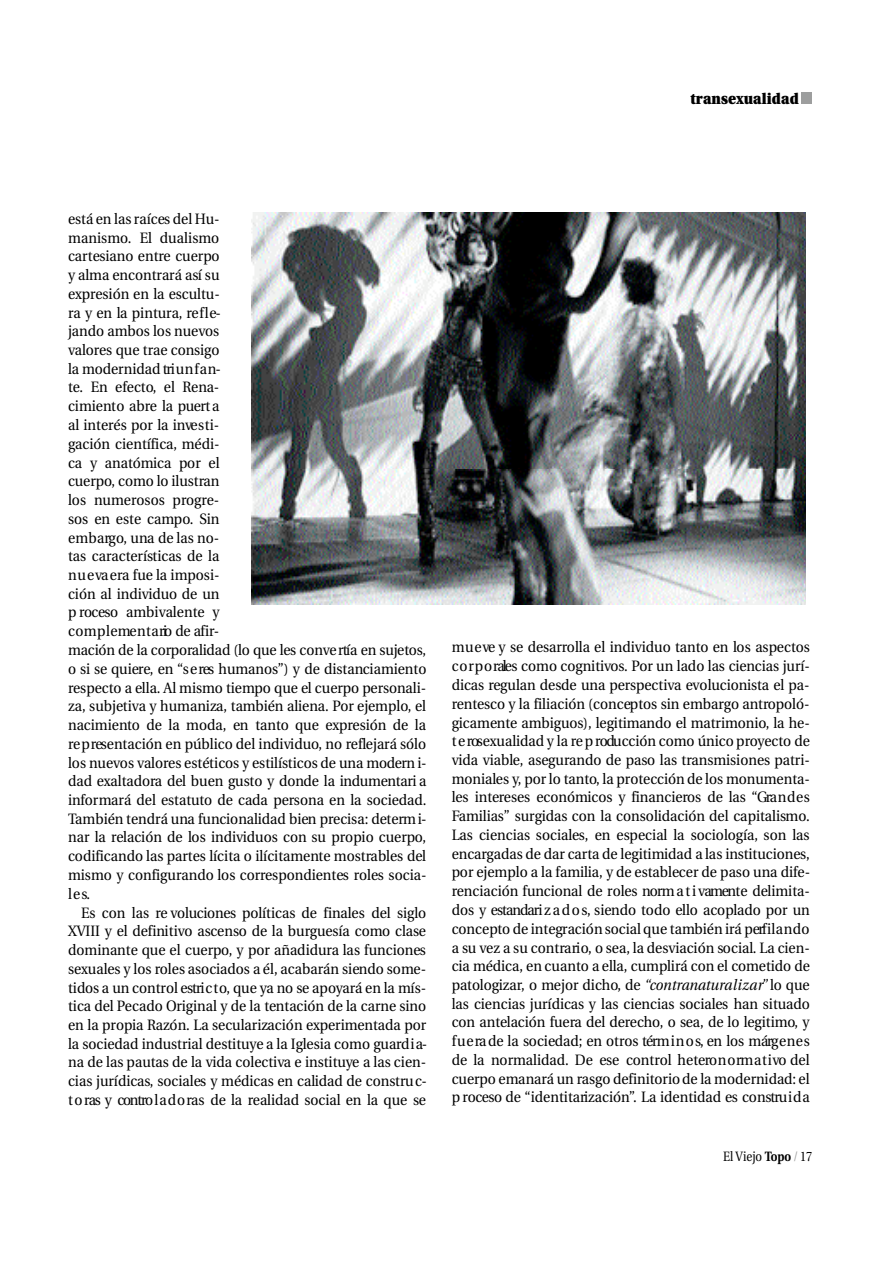
<style>
.page{position:relative;width:893px;height:1263px;background:#fff}
.page>*{position:absolute;margin:0;border:0;box-sizing:border-box;transform-origin:0 0}
.t1{font:15px/18.8px "Utopia";color:#000;text-align:justify;scale:.93 1}
.t2{font:900 15px "Utopia";color:#000;scale:.9 1}
.t3{font:13.5px "Utopia";color:#000;scale:.85 1}
.s1{font-style:italic}
.s2{font-weight:700}
.s3{color:#9d9e9e}
</style>
<div class="page">
<div style="left:801px;top:93px;width:10px;height:11px;background:#9d9e9e"></div>
<img style="left:251px;top:212px;width:555px;height:392px">
<p class="t2" style="left:690px;top:93px;width:122px">t r a n s e x u a l i d a d</p>
<p class="t1" style="left:68px;top:211px;width:387px;text-align:left">está en las raíces del Hu-<br>m a n is m o. El dualismo<br>c a rtesiano entre cuerpo<br>y alma encontrará así su<br>e x p resión en la escultu-<br>ra y en la pintura, re f l e-<br>jando ambos los nuevo s<br>va lo res que trae consigo<br>la modernidad tri u n f a n-<br>t e. En efecto, el Re n a-<br>cimiento abre la puert a<br>al interés por la inve s t i-<br>gación científica, médi-<br>ca y anatómica por el<br>c u e r p o, como lo ilustra n<br>los numerosos pro g re-<br>sos en este campo. Sin<br>e m b a rg o, una de las no-<br>tas características de la<br>n u e va era fue la imposi-<br>ción al individuo de un<br>p roceso ambivalente y<br>c o m p l e me n t a rio de afir-<br>mación de la corporalidad (lo que les conve rtía en sujetos, o si se quiere, en “s e res humanos”) y de distanciamiento respecto a ella. Al mismo tiempo que el cuerpo personali&shy;za, subjetiva y humaniza, también aliena. Por ejemplo, el nacimiento de la moda, en tanto que expresión de la re p resentación en público del individuo, no reflejará sólo los nuevos va lo res estéticos y estilísticos de una modern i&shy;dad exaltadora del buen gusto y donde la indumentari a in fo rmará del estatuto de cada persona en la sociedad.<br>También tendrá una funcionalidad bien precisa: determ i&shy;nar la relación de los individuos con su propio cuerpo, codificando las partes lícita o ilícitamente mostrables del mismo y configurando los correspondientes roles socia&shy;l e s.</p>
<p class="t1" style="left:68px;top:905px;width:388px;text-indent:13px">Es con las re voluciones políticas de finales del siglo XVIII y el definitivo ascenso de la burguesía como clase dominante que el cuerpo, y por añadidura las funciones sexuales y los roles asociados a él, acabarán siendo some&shy;tidos a un control estri c t o, que ya no se apoyará en la mís&shy;tica del Pecado Original y de la tentación de la carne sino en la propia Razón. La secularización experimentada por la sociedad industrial destituye a la Iglesia como guard i a&shy;na de las pautas de la vida colectiva e instituye a las cien&shy;cias jurídicas, sociales y médicas en calidad de constru c&shy;t o ras y contro l a d o ras de la realidad social en la que se</p>
<p class="t1" style="left:451px;top:639px;width:387px">m u e ve y se desarrolla el individuo tanto en los aspectos c o r p o rales como cognitivo s. Por un lado las ciencias jurí&shy;dicas regulan desde una perspectiva evolucionista el pa&shy;rentesco y la filiación (conceptos sin embargo antro p o ló&shy;gicamente ambiguos), legitimando el matrim o n io, la he&shy;t e rosexualidad y la re p roducción como único proyecto de vida viable, asegurando de paso las transmisiones patri&shy;moniales y, por lo tanto, la protección de los monumenta&shy;les intereses económicos y financieros de las “Gra n d e s Fa m ilia s” surgidas con la consolidación del capitalismo.<br>Las ciencias sociales, en especial la sociología, son las e n c a rgadas de dar carta de legitimidad a las instituciones, por ejemplo a la familia, y de establecer de paso una dife&shy;renciación funcional de roles norm a t i vamente delimita&shy;dos y estandari z a d o s, siendo todo ello acoplado por un concepto de integración social que también irá perf i l a n d o a su vez a su contra ri o, o sea, la desviación social. La cien&shy;cia médica, en cuanto a ella, cumplirá con el cometido de p a t o lo g iz a r, o mejor dicho, de <span class="s1">“c o n t ra n a t u ra l i z a r”</span> lo que las ciencias jurídicas y las ciencias sociales han situado con antelación fuera del dere c h o, o sea, de lo legitimo, y f u e ra de la sociedad; en otros térm i n o s, en los márg e n e s de la normalidad. De ese control hetero n o rm a t i vo del cuerpo emanará un rasgo definitorio de la modernidad: el p roceso de “ id e n t it a riz a c ió n”. La identidad es constru i d a</p>
<p class="t3" style="left:723px;top:1151px;width:106px">El Viejo <span class="s2">Topo</span> <span class="s3">/</span> 17</p>
</div>
